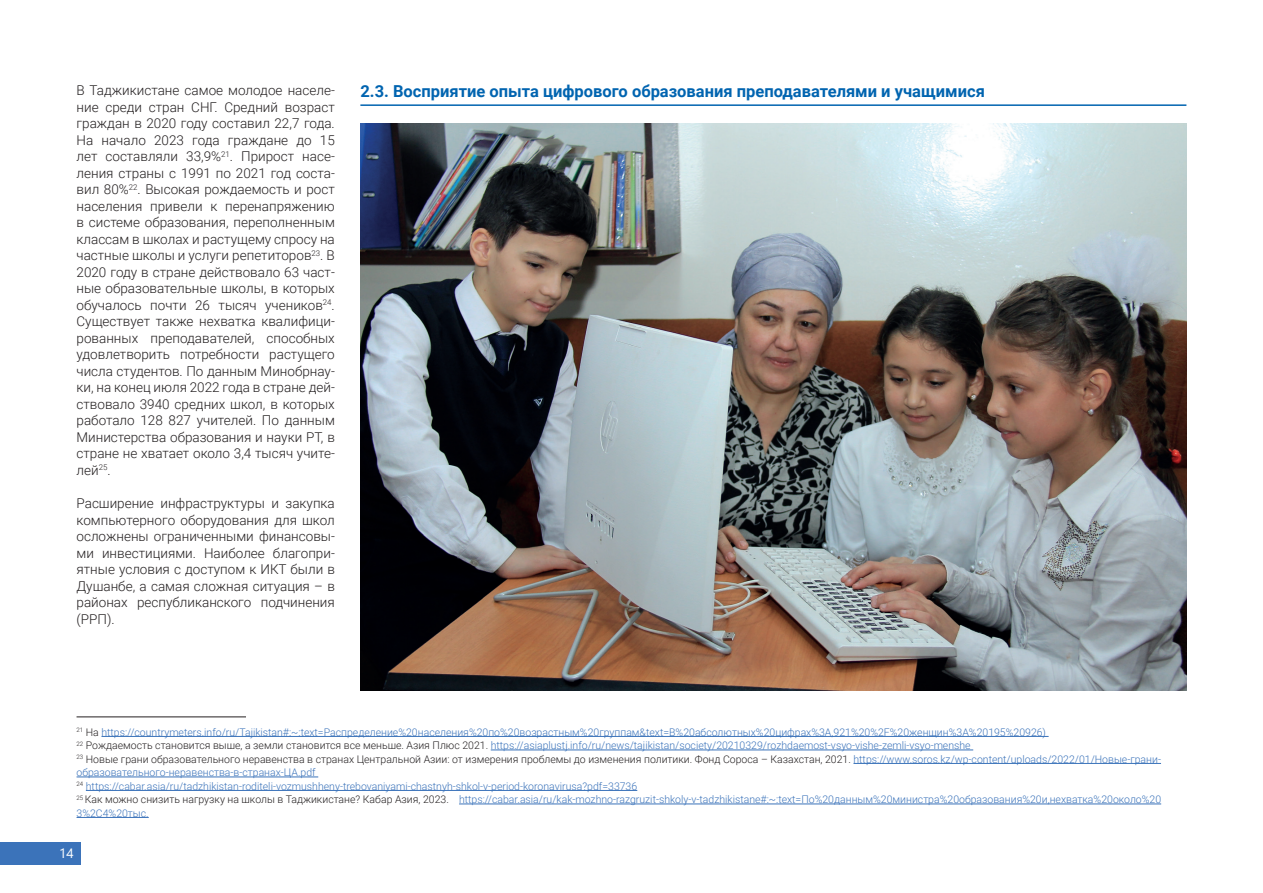
<style>
.page{position:relative;width:1263px;height:893px;background:#fff}
.page>*{position:absolute;margin:0;border:0;box-sizing:border-box;transform-origin:0 0}
.t1{font:700 16.5px "Roboto";color:#0164b0}
.t2{font:300 13.5px/16.5px "Roboto";color:#231f20;text-align:justify}
.t3{font:13.5px "Segoe UI";color:#fff}
.t4{font:300 10.5px/13.5px "Roboto";color:#3b73ba}
.s1{color:#231f20}
</style>
<div class="page">
<div style="left:0;top:842px;width:80px;height:22px;background:#3b73ba"></div>
<hr style="left:360px;top:104px;width:826px;height:2px;background:#0164b0">
<img style="left:360px;top:123px;width:826px;height:567px">
<hr style="left:101px;top:736px;width:947px;height:1px;background:#3b73ba">
<hr style="left:491px;top:750px;width:482px;height:1px;background:#3b73ba">
<hr style="left:853px;top:763px;width:308px;height:1px;background:#3b73ba">
<hr style="left:77px;top:777px;width:241px;height:1px;background:#3b73ba">
<hr style="left:86px;top:790px;width:551px;height:1px;background:#3b73ba">
<hr style="left:459px;top:804px;width:702px;height:1px;background:#3b73ba">
<hr style="left:77px;top:817px;width:72px;height:1px;background:#3b73ba">
<hr style="left:77px;top:716px;width:169px;height:1px;background:#231f20">
<p class="t2" style="left:77px;top:82px;width:260px">В Таджикистане самое молодое населе&shy;ние среди стран СНГ. Средний возраст граждан в 2020 году составил 22,7 года.<br>На начало 2023 года граждане до 15 лет составляли 33,9%<sup>21</sup>. Прирост насе&shy;ления страны с 1991 по 2021 год соста&shy;вил 80%<sup>22</sup>. Высокая рождаемость и рост населения привели к перенапряжению в системе образования, переполненным классам в школах и растущему спросу на частные школы и услуги репетиторов<sup>23</sup>. В 2020 году в стране действовало 63 част&shy;ные образовательные школы, в которых обучалось почти 26 тысяч учеников<sup>24</sup>.<br>Существует также нехватка квалифици&shy;рованных преподавателей, способных удовлетворить потребности растущего числа студентов. По данным Минобрнау&shy;ки, на конец июля 2022 года в стране дей&shy;ствовало 3940 средних школ, в которых работало 128 827 учителей. По данным Министерства образования и науки РТ, в стране не хватает около 3,4 тысяч учите&shy;лей<sup>25</sup>.</p>
<p class="t2" style="left:77px;top:495px;width:260px">Расширение инфраструктуры и закупка компьютерного оборудования для школ осложнены ограниченными финансовы&shy;ми инвестициями. Наиболее благопри&shy;ятные условия с доступом к ИКТ были в Душанбе, а самая сложная ситуация – в районах республиканского подчинения (РРП).</p>
<p class="t1" style="left:360px;top:80px;width:626px">2.3. Восприятие опыта цифрового образования преподавателями и учащимися</p>
<p class="t4" style="left:77px;top:725px;width:1086px"><sup>21</sup> <span class="s1">На</span> https://countrymeters.info/ru/Tajikistan#:~:text=Распределение%20населения%20по%20возрастным%20группам&amp;text=В%20абсолютных%20цифрах%3A,921%20%2F%20женщин%3A%20195%20926)<br><sup>22</sup> <span class="s1">Рождаемость становится выше, а земли становится все меньше. Азия Плюс 2021.</span> https://asiaplustj.info/ru/news/tajikistan/society/20210329/rozhdaemost-vsyo-vishe-zemli-vsyo-menshe<br><sup>23</sup> <span class="s1">Новые грани образовательного неравенства в странах Центральной Азии: от измерения проблемы до изменения политики. Фонд Сороса – Казахстан, 2021.</span> https://www.soros.kz/wp-content/uploads/2022/01/Новые-грани&shy;образовательного-неравенства-в-странах-ЦА.pdf<br><sup>24</sup> https://cabar.asia/ru/tadzhikistan-roditeli-vozmushheny-trebovaniyami-chastnyh-shkol-v-period-koronavirusa?pdf=33736<br><sup>25</sup> <span class="s1">Как можно снизить нагрузку на школы в Таджикистане? Кабар Азия, 2023.</span> https://cabar.asia/ru/kak-mozhno-razgruzit-shkoly-v-tadzhikistane#:~:text=По%20данным%20министра%20образования%20и,нехватка%20около%20<br>3%2C4%20тыс.</p>
<p class="t3" style="left:59px;top:840px;width:16px">14</p>
</div>
